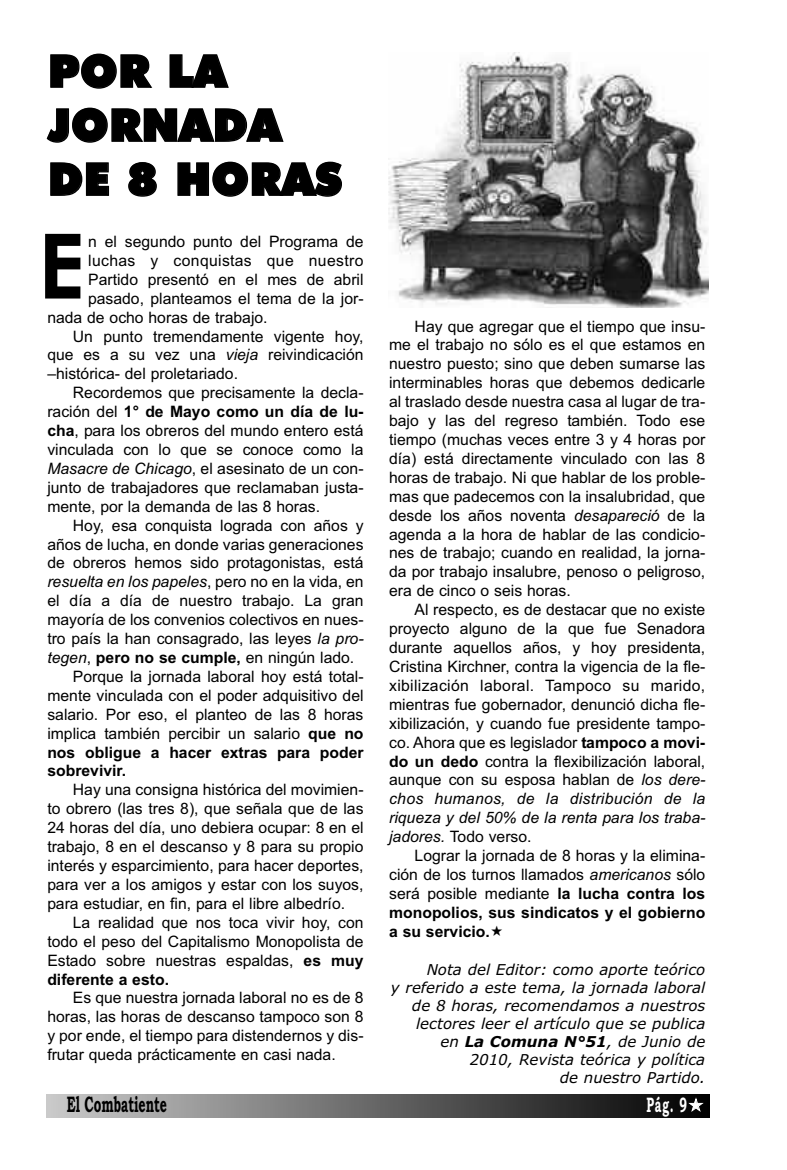
<style>
.page{position:relative;width:787px;height:1170px;background:#fff}
.page>*{position:absolute;margin:0;border:0;box-sizing:border-box;transform-origin:0 0}
.t1{font:700 90px "Century Gothic";color:#000}
.t2{font:900 45px/54px "Futura BT";color:#000}
.t3{font:700 22.5px "Bookman Old Style";color:#000;scale:.55 1}
.t4{font:700 21px "Bookman Old Style";color:#fff;scale:.55 1}
.t5{font:15.75px/18.9px "Arial";color:#000;text-align:justify}
.t6{font:700 15.75px "Arial";color:#000}
.t7{font:italic 15.75px "Arial";color:#000}
.t8{font:15.75px "Arial";letter-spacing:.02em;color:#000}
.t9{font:italic 15px/18px "Verdana";color:#000;text-align:right}
.s1{font-style:italic}
.s2{font-weight:400}
.s3{font-weight:700}
.s4{font-style:normal}
.s5{font-weight:400;font-style:italic}
</style>
<div class="page">
<div style="left:46px;top:1093px;width:664px;height:23px;background:linear-gradient(to right,#cacaca,#010101)"></div>
<img style="left:389px;top:53px;width:320px;height:254px">
<svg style="left:689px;top:1098px;width:13px;height:12px"></svg>
<h2 class="t2" style="left:48px;top:45px;width:296px">POR LA<br>JORNADA<br>DE 8 HORAS</h2>
<h1 class="t1" style="left:38px;top:215px;width:48px">E</h1>
<p class="t5" style="left:88px;top:232px;width:277px">n el segundo punto del Programa de</p>
<p class="t8" style="left:88px;top:251px;width:277px">luchas y conquistas que nuestro</p>
<p class="t5" style="left:88px;top:270px;width:277px">Partido presentó en el mes de abril</p>
<p class="t5" style="left:88px;top:289px;width:277px">pasado, planteamos el tema de la jor-</p>
<p class="t5" style="left:47px;top:308px;width:222px">nada de ocho horas de trabajo.</p>
<p class="t5" style="left:73px;top:326px;width:292px">Un punto tremendamente vigente hoy,</p>
<p class="t5" style="left:47px;top:345px;width:318px">que es a su vez una <span class="s1">vieja</span> reivindicación</p>
<p class="t5" style="left:47px;top:364px;width:192px">–histórica- del proletariado.</p>
<p class="t5" style="left:73px;top:383px;width:292px">Recordemos que precisamente la decla-</p>
<p class="t6" style="left:47px;top:402px;width:318px"><span class="s2">ración del</span> 1° de Mayo como un día de lu-</p>
<p class="t5" style="left:47px;top:421px;width:318px"><span class="s3">cha</span>, para los obreros del mundo entero está</p>
<p class="t5" style="left:47px;top:440px;width:318px">vinculada con lo que se conoce como la</p>
<p class="t5" style="left:47px;top:459px;width:318px"><span class="s1">Masacre de Chicago</span>, el asesinato de un con-</p>
<p class="t5" style="left:47px;top:478px;width:318px">junto de trabajadores que reclamaban justa-</p>
<p class="t5" style="left:47px;top:497px;width:274px">mente, por la demanda de las 8 horas.</p>
<p class="t5" style="left:73px;top:515px;width:292px">Hoy, esa conquista lograda con años y</p>
<p class="t5" style="left:47px;top:534px;width:318px">años de lucha, en donde varias generaciones</p>
<p class="t5" style="left:47px;top:553px;width:318px">de obreros hemos sido protagonistas, está</p>
<p class="t7" style="left:47px;top:572px;width:318px">resuelta en los papeles<span class="s4">, pero no en la vida, en</span></p>
<p class="t5" style="left:47px;top:591px;width:318px">el día a día de nuestro trabajo. La gran</p>
<p class="t5" style="left:47px;top:610px;width:318px">mayoría de los convenios colectivos en nues-</p>
<p class="t5" style="left:47px;top:629px;width:318px">tro país la han consagrado, las leyes <span class="s1">la pro-</span></p>
<p class="t6" style="left:47px;top:648px;width:308px"><span class="s5">tegen</span><span class="s2">,</span> pero no se cumple, <span class="s2">en ningún lado.</span></p>
<p class="t5" style="left:73px;top:667px;width:292px">Porque la jornada laboral hoy está total-</p>
<p class="t5" style="left:47px;top:686px;width:318px">mente vinculada con el poder adquisitivo del</p>
<p class="t5" style="left:47px;top:704px;width:317px">salario. Por eso, el planteo de las 8 horas</p>
<p class="t5" style="left:47px;top:723px;width:318px">implica también percibir un salario <span class="s3">que no</span></p>
<p class="t6" style="left:47px;top:742px;width:318px">nos obligue a hacer extras para poder</p>
<p class="t6" style="left:47px;top:761px;width:80px">sobrevivir.</p>
<p class="t5" style="left:47px;top:780px;width:318px;text-indent:26px">Hay una consigna histórica del movimien&shy;to obrero (las tres 8), que señala que de las 24 horas del día, uno debiera ocupar: 8 en el trabajo, 8 en el descanso y 8 para su propio interés y esparcimiento, para hacer deportes, para ver a los amigos y estar con los suyos, para estudiar, en fin, para el libre albedrío.</p>
<p class="t5" style="left:47px;top:912px;width:318px;text-indent:26px">La realidad que nos toca vivir hoy, con todo el peso del Capitalismo Monopolista de Estado sobre nuestras espaldas, <span class="s3">es muy diferente a esto.</span></p>
<p class="t5" style="left:47px;top:988px;width:318px;text-indent:26px">Es que nuestra jornada laboral no es de 8 horas, las horas de descanso tampoco son 8 y por ende, el tiempo para distendernos y dis&shy;frutar queda prácticamente en casi nada.</p>
<p class="t5" style="left:389px;top:316px;width:318px;text-indent:26px">Hay que agregar que el tiempo que insu&shy;me el trabajo no sólo es el que estamos en nuestro puesto; sino que deben sumarse las interminables horas que debemos dedicarle al traslado desde nuestra casa al lugar de tra&shy;bajo y las del regreso también. Todo ese tiempo (muchas veces entre 3 y 4 horas por día) está directamente vinculado con las 8 horas de trabajo. Ni que hablar de los proble&shy;mas que padecemos con la insalubridad, que desde los años noventa <span class="s1">desapareció</span> de la agenda a la hora de hablar de las condicio&shy;nes de trabajo; cuando en realidad, la jorna&shy;da por trabajo insalubre, penoso o peligroso, era de cinco o seis horas.</p>
<p class="t5" style="left:389px;top:600px;width:318px;text-indent:26px">Al respecto, es de destacar que no existe proyecto alguno de la que fue Senadora durante aquellos años, y hoy presidenta, Cristina Kirchner, contra la vigencia de la fle&shy;xibilización laboral. Tampoco su marido, mientras fue gobernador, denunció dicha fle&shy;xibilización, y cuando fue presidente tampo&shy;co. Ahora que es legislador <span class="s3">tampoco a movi&shy;do un dedo</span> contra la flexibilización laboral, aunque con su esposa hablan de <span class="s1">los dere&shy;chos humanos, de la distribución de la riqueza y del 50% de la renta para los traba&shy;jadores.</span> Todo verso.</p>
<p class="t5" style="left:389px;top:846px;width:318px;text-indent:26px">Lograr la jornada de 8 horas y la elimina&shy;ción de los turnos llamados <span class="s1">americanos</span> sólo será posible mediante <span class="s3">la lucha contra los monopolios, sus sindicatos y el gobierno a su servicio.</span></p>
<p class="t9" style="left:391px;top:960px;width:316px">Nota del Editor: como aporte teórico<br>y referido a este tema, la jornada laboral de 8 horas, recomendamos a nuestros lectores leer el artículo que se publica<br>en <span class="s3">La Comuna N°51</span>, de Junio de<br>2010, Revista teórica y política<br>de nuestro Partido.</p>
<h3 class="t3" style="left:67px;top:1091px;width:184px">El Combatiente</h3>
<h3 class="t4" style="left:646px;top:1092px;width:76px">Pág. 9</h3>
</div>
